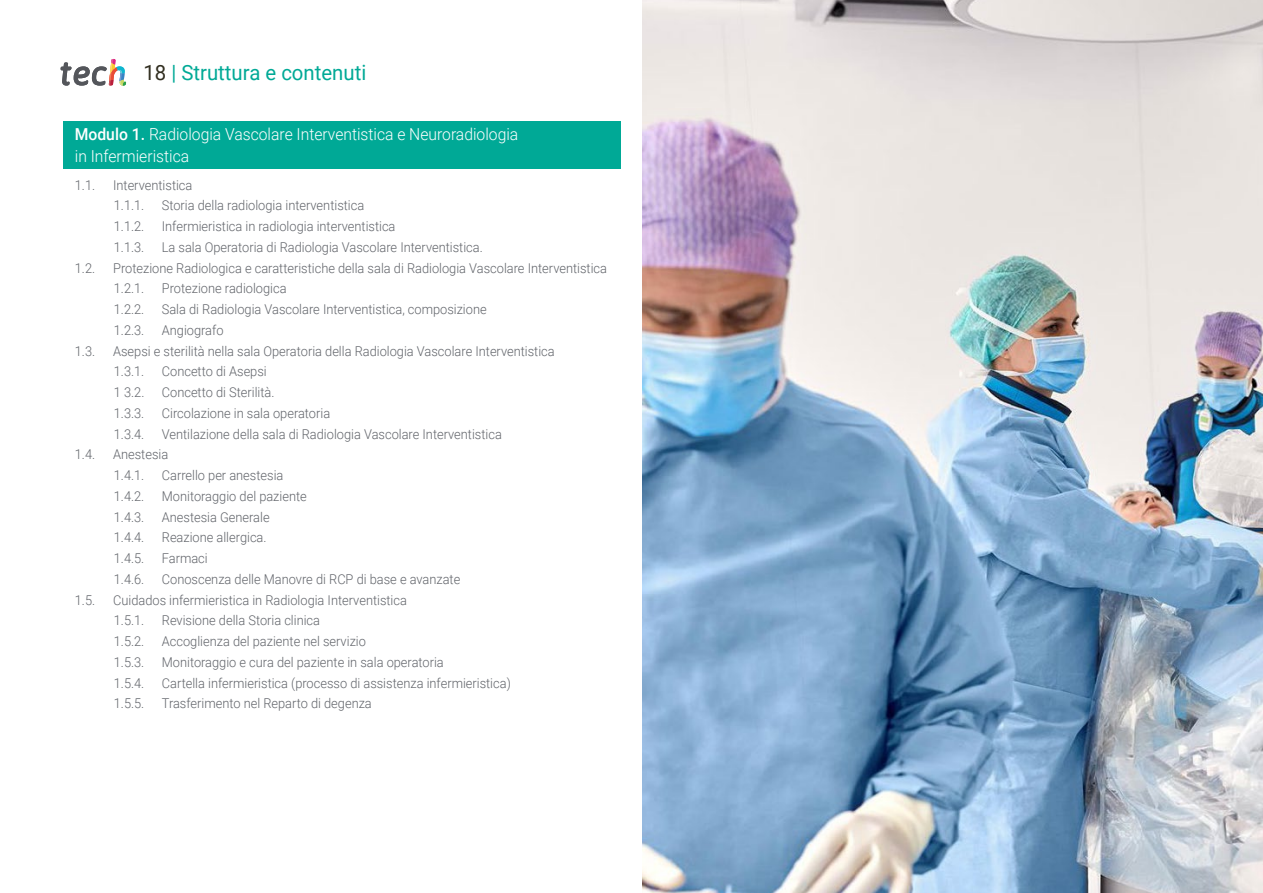
<style>
.page{position:relative;width:1263px;height:893px;background:#fff}
.page>*{position:absolute;margin:0;border:0;box-sizing:border-box;transform-origin:0 0}
.t1{font:21px "Roboto";color:#00a996}
.t2{font:300 16.5px/22.5px "Roboto";color:#fff;scale:.95 1}
.t3{font:300 13.5px/20.7px "Roboto";color:#61646a;scale:.95 1}
.s1{color:#312e20}
.s2{font-weight:500}
</style>
<div class="page">
<img style="left:642px;top:0;width:621px;height:893px">
<div style="left:64px;top:121px;width:557px;height:48px;background:#00a996"></div>
<svg style="left:61px;top:59px;width:65px;height:27px"></svg>
<h1 class="t1" style="left:144px;top:57px;width:224px"><span class="s1">18</span> | Struttura e contenuti</h1>
<p class="t2" style="left:75px;top:122px;width:468px"><span class="s2">Modulo 1.</span> Radiologia Vascolare Interventistica e Neuroradiologia in Infermieristica</p>
<p class="t3" style="left:75px;top:174px;width:23px">1.1.</p>
<p class="t3" style="left:113px;top:174px;width:85px">Interventistica<br>1.1.1.</p>
<p class="t3" style="left:162px;top:195px;width:215px">Storia della radiologia interventistica</p>
<p class="t3" style="left:114px;top:215px;width:34px">1.1.2.</p>
<p class="t3" style="left:162px;top:215px;width:247px">Infermieristica in radiologia interventistica</p>
<p class="t3" style="left:114px;top:236px;width:34px">1.1.3.</p>
<p class="t3" style="left:162px;top:236px;width:339px">La sala Operatoria di Radiologia Vascolare Interventistica.</p>
<p class="t3" style="left:75px;top:257px;width:23px">1.2.</p>
<p class="t3" style="left:113px;top:257px;width:521px">Protezione Radiologica e caratteristiche della sala di Radiologia Vascolare Interventistica<br>1.2.1.</p>
<p class="t3" style="left:162px;top:278px;width:133px">Protezione radiologica</p>
<p class="t3" style="left:114px;top:298px;width:34px">1.2.2.</p>
<p class="t3" style="left:162px;top:298px;width:343px">Sala di Radiologia Vascolare Interventistica, composizione</p>
<p class="t3" style="left:114px;top:319px;width:34px">1.2.3.</p>
<p class="t3" style="left:162px;top:319px;width:66px">Angiografo</p>
<p class="t3" style="left:75px;top:340px;width:23px">1.3.</p>
<p class="t3" style="left:113px;top:340px;width:466px">Asepsi e sterilità nella sala Operatoria della Radiologia Vascolare Interventistica<br>1.3.1.</p>
<p class="t3" style="left:162px;top:361px;width:112px">Concetto di Asepsi</p>
<p class="t3" style="left:114px;top:381px;width:34px">1 3.2.</p>
<p class="t3" style="left:162px;top:381px;width:120px">Concetto di Sterilità.</p>
<p class="t3" style="left:114px;top:402px;width:34px">1.3.3.</p>
<p class="t3" style="left:162px;top:402px;width:179px">Circolazione in sala operatoria</p>
<p class="t3" style="left:114px;top:423px;width:34px">1.3.4.</p>
<p class="t3" style="left:162px;top:423px;width:359px">Ventilazione della sala di Radiologia Vascolare Interventistica</p>
<p class="t3" style="left:75px;top:444px;width:23px">1.4.</p>
<p class="t3" style="left:113px;top:444px;width:60px">Anestesia<br>1.4.1.</p>
<p class="t3" style="left:162px;top:464px;width:129px">Carrello per anestesia</p>
<p class="t3" style="left:114px;top:485px;width:34px">1.4.2.</p>
<p class="t3" style="left:162px;top:485px;width:154px">Monitoraggio del paziente</p>
<p class="t3" style="left:114px;top:506px;width:34px">1.4.3.</p>
<p class="t3" style="left:162px;top:506px;width:115px">Anestesia Generale</p>
<p class="t3" style="left:114px;top:527px;width:34px">1.4.4.</p>
<p class="t3" style="left:162px;top:527px;width:112px">Reazione allergica.</p>
<p class="t3" style="left:114px;top:547px;width:34px">1.4.5.</p>
<p class="t3" style="left:162px;top:547px;width:50px">Farmaci</p>
<p class="t3" style="left:114px;top:568px;width:34px">1.4.6.</p>
<p class="t3" style="left:162px;top:568px;width:316px">Conoscenza delle Manovre di RCP di base e avanzate</p>
<p class="t3" style="left:75px;top:589px;width:23px">1.5.</p>
<p class="t3" style="left:113px;top:589px;width:311px">Cuidados infermieristica in Radiologia Interventistica<br>1.5.1.</p>
<p class="t3" style="left:162px;top:610px;width:168px">Revisione della Storia clinica</p>
<p class="t3" style="left:114px;top:630px;width:34px">1.5.2.</p>
<p class="t3" style="left:162px;top:630px;width:216px">Accoglienza del paziente nel servizio</p>
<p class="t3" style="left:114px;top:651px;width:34px">1.5.3.</p>
<p class="t3" style="left:162px;top:651px;width:298px">Monitoraggio e cura del paziente in sala operatoria</p>
<p class="t3" style="left:114px;top:672px;width:34px">1.5.4.</p>
<p class="t3" style="left:162px;top:672px;width:369px">Cartella infermieristica (processo di assistenza infermieristica)</p>
<p class="t3" style="left:114px;top:693px;width:34px">1.5.5.</p>
<p class="t3" style="left:162px;top:693px;width:223px">Trasferimento nel Reparto di degenza</p>
</div>
